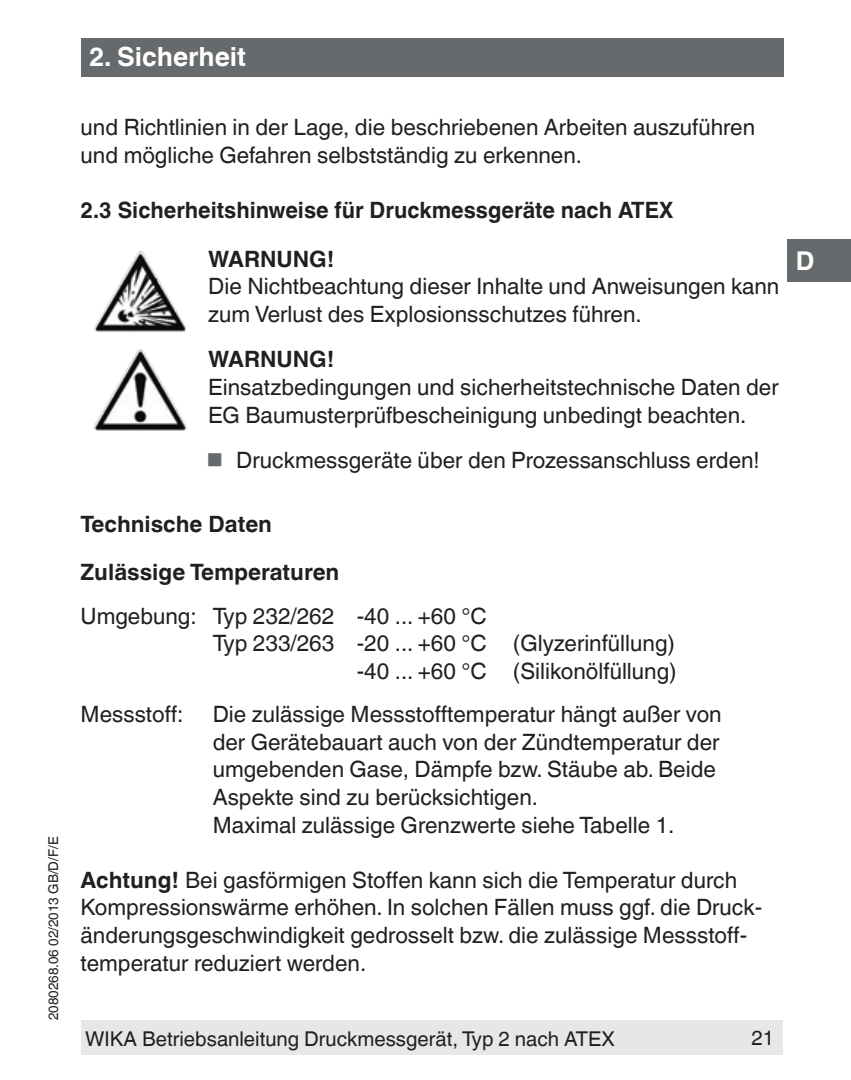
<style>
.page{position:relative;width:851px;height:1080px;background:#fff}
.page>*{position:absolute;margin:0;border:0;box-sizing:border-box;transform-origin:0 0}
.t1{font:700 26.4px "Helvetica World";color:#fff}
.t2{font:700 25.8px "Helvetica World";color:#fff}
.t3{font:22.5px/27.6px "Helvetica World";color:#231f20}
.t4{font:700 22.5px/48.6px "Helvetica World";color:#231f20}
.t5{font:20.4px "Helvetica World";color:#231f20}
.t6{font:13.5px "Helvetica World";color:#231f20}
.s1{font-weight:700}
</style>
<div class="page">
<img style="left:105px;top:251px;width:34px;height:58px">
<img style="left:110px;top:349px;width:29px;height:49px">
<div style="left:787px;top:239px;width:63px;height:43px;background:#676a6d"></div>
<div style="left:81px;top:38px;width:702px;height:39px;background:#676a6d"></div>
<div style="left:81px;top:1020px;width:701px;height:34px;background:#e6e7e9"></div>
<p class="t6" style="left:45px;top:1020px;width:185px;rotate:-90deg">2080268.06 02/2013 GB/D/F/E</p>
<p class="t1" style="left:89px;top:41px;width:158px">2. Sicherheit</p>
<p class="t3" style="left:81px;top:114px;width:676px">und Richtlinien in der Lage, die beschriebenen Arbeiten auszuführen und mögliche Gefahren selbstständig zu erkennen.</p>
<p class="t4" style="left:208px;top:186px;width:466px;text-indent:-128px">2.3 Sicherheitshinweise für Druckmessgeräte nach ATEX<br>WARNUNG!</p>
<p class="t3" style="left:208px;top:273px;width:572px">Die Nichtbeachtung dieser Inhalte und Anweisungen kann zum Verlust des Explosionsschutzes führen.</p>
<p class="t4" style="left:208px;top:335px;width:128px">WARNUNG!</p>
<p class="t3" style="left:208px;top:373px;width:572px">Einsatzbedingungen und sicherheitstechnische Daten der<br>EG Baumusterprüfbescheinigung unbedingt beachten.</p>
<p class="t3" style="left:236px;top:447px;width:525px">Druckmessgeräte über den Prozessanschluss erden!</p>
<p class="t4" style="left:81px;top:500px;width:260px">Technische Daten<br>Zulässige Temperaturen</p>
<p class="t3" style="left:81px;top:602px;width:407px">Umgebung: Typ 232/262 -40 ... +60 °C</p>
<p class="t3" style="left:213px;top:630px;width:464px">Typ 233/263 -20 ... +60 °C (Glyzerinfüllung)</p>
<p class="t3" style="left:357px;top:657px;width:321px">-40 ... +60 °C (Silikonölfüllung)</p>
<p class="t3" style="left:81px;top:701px;width:104px">Messstoff:</p>
<p class="t3" style="left:213px;top:701px;width:510px">Die zulässige Messstofftemperatur hängt außer von der Gerätebauart auch von der Zündtemperatur der umgebenden Gase, Dämpfe bzw. Stäube ab. Beide Aspekte sind zu berücksichtigen.<br>Maximal zulässige Grenzwerte siehe Tabelle 1.</p>
<p class="t3" style="left:81px;top:866px;width:683px"><span class="s1">Achtung!</span> Bei gasförmigen Stoffen kann sich die Temperatur durch Kompressionswärme erhöhen. In solchen Fällen muss ggf. die Druck&shy;änderungsgeschwindigkeit gedrosselt bzw. die zulässige Messstoff&shy;temperatur reduziert werden.</p>
<p class="t2" style="left:795px;top:246px;width:20px">D</p>
<p class="t5" style="left:85px;top:1027px;width:531px">WIKA Betriebsanleitung Druckmessgerät, Typ 2 nach ATEX</p>
<p class="t5" style="left:751px;top:1026px;width:24px">21</p>
</div>
